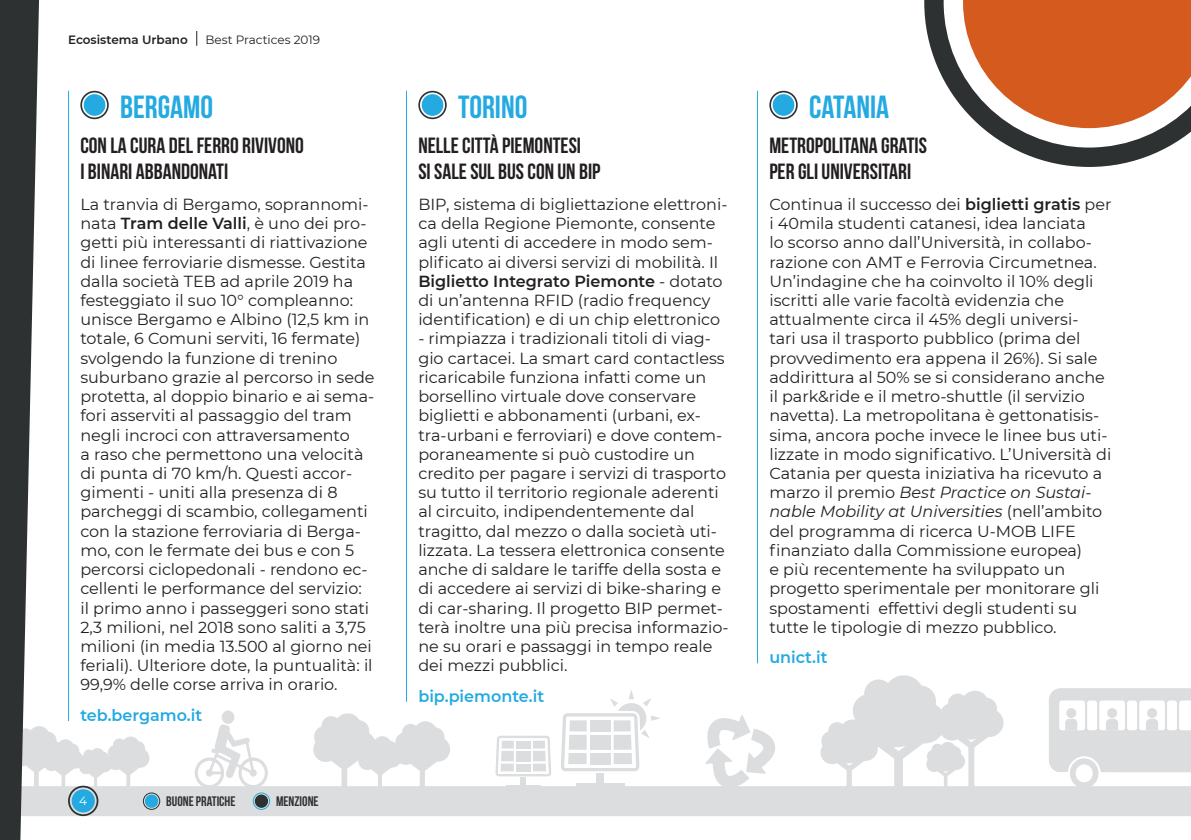
<style>
.page{position:relative;width:1191px;height:840px;background:#fff}
.page>*{position:absolute;margin:0;border:0;box-sizing:border-box;transform-origin:0 0}
.t1{font:32px "Bebas Neue";color:#24aae1}
._2019{font:22px "Bebas Neue";color:#231f20}
._2019-2{font:16px/19.2px "Montserrat";color:#231f20}
.t2{font:600 16px "Montserrat";color:#24aae1}
.t3{font:13.8px "Bebas Neue";color:#2e3132}
.t4{font:12px "Montserrat";color:#231f20}
.t5{font:600 12px "Montserrat";color:#231f20}
.t6{font:12px "Montserrat";color:#fff}
.s1{font-weight:600}
.s2{font-style:italic}
</style>
<div class="page">
<div style="left:21px;top:785px;width:1170px;height:30px;background:#dcdddf"></div>
<svg style="left:820px;top:675px;width:183px;height:111px"></svg>
<svg style="left:705px;top:715px;width:70px;height:71px"></svg>
<div style="left:596px;top:772px;width:8px;height:15px;background:#dcdddf"></div>
<hr style="left:576px;top:783px;width:48px;height:4px;background:#dcdddf">
<svg style="left:561px;top:690px;width:99px;height:80px"></svg>
<svg style="left:495px;top:736px;width:56px;height:40px"></svg>
<div style="left:533px;top:740px;width:12px;height:8px;background:#dcdddf"></div>
<div style="left:533px;top:750px;width:12px;height:10px;background:#dcdddf"></div>
<div style="left:500px;top:763px;width:14px;height:8px;background:#dcdddf"></div>
<div style="left:533px;top:763px;width:13px;height:8px;background:#dcdddf"></div>
<div style="left:516px;top:740px;width:14px;height:8px;background:#dcdddf"></div>
<div style="left:516px;top:763px;width:14px;height:8px;background:#dcdddf"></div>
<div style="left:501px;top:750px;width:13px;height:10px;background:#dcdddf"></div>
<div style="left:516px;top:750px;width:14px;height:10px;background:#dcdddf"></div>
<div style="left:501px;top:740px;width:13px;height:8px;background:#dcdddf"></div>
<div style="left:520px;top:777px;width:6px;height:10px;background:#dcdddf"></div>
<hr style="left:506px;top:784px;width:34px;height:3px;background:#dcdddf">
<div style="left:222px;top:710px;width:12px;height:13px;background:#dcdddf;border-radius:50%"></div>
<svg style="left:313px;top:713px;width:137px;height:73px"></svg>
<svg style="left:1048px;top:688px;width:143px;height:98px"></svg>
<svg style="left:924px;top:0;width:244px;height:167px"></svg>
<svg style="left:943px;top:0;width:248px;height:147px"></svg>
<hr style="left:406px;top:91px;width:1px;height:610px;background:#24aae1">
<svg style="left:418px;top:91px;width:29px;height:28px"></svg>
<div style="left:422px;top:94px;width:21px;height:22px;background:#24aae1;border-radius:50%"></div>
<hr style="left:757px;top:91px;width:1px;height:572px;background:#24aae1">
<svg style="left:769px;top:91px;width:28px;height:28px"></svg>
<div style="left:772px;top:94px;width:22px;height:22px;background:#24aae1;border-radius:50%"></div>
<svg style="left:196px;top:31px;width:1px;height:15px"></svg>
<svg style="left:195px;top:723px;width:75px;height:86px"></svg>
<div style="left:255px;top:794px;width:13px;height:13px;background:#2e3132;border-radius:50%"></div>
<svg style="left:0;top:0;width:160px;height:839px"></svg>
<div style="left:145px;top:794px;width:13px;height:13px;background:#24aae1;border-radius:50%"></div>
<p class="t5" style="left:68px;top:31px;width:121px">Ecosistema Urbano</p>
<p class="t4" style="left:205px;top:32px;width:116px">Best Practices 2019</p>
<p class="t1" style="left:120px;top:89px;width:95px">BERGAMO</p>
<p class="_2019" style="left:80px;top:133px;width:225px">CON LA CURA DEL FERRO RIVIVONO</p>
<p class="_2019" style="left:80px;top:159px;width:149px">I BINARI ABBANDONATI</p>
<p class="_2019-2" style="left:80px;top:194px;width:296px">La tranvia di Bergamo, soprannomi&shy;nata <span class="s1">Tram delle Valli</span>, è uno dei pro&shy;getti più interessanti di riattivazione di linee ferroviarie dismesse. Gestita dalla società TEB ad aprile 2019 ha festeggiato il suo 10° compleanno: unisce Bergamo e Albino (12,5 km in totale, 6 Comuni serviti, 16 fermate) svolgendo la funzione di trenino suburbano grazie al percorso in sede protetta, al doppio binario e ai sema&shy;fori asserviti al passaggio del tram negli incroci con attraversamento<br>a raso che permettono una velocità di punta di 70 km/h. Questi accor&shy;gimenti - uniti alla presenza di 8 parcheggi di scambio, collegamenti con la stazione ferroviaria di Berga&shy;mo, con le fermate dei bus e con 5 percorsi ciclopedonali - rendono ec&shy;cellenti le performance del servizio:<br>il primo anno i passeggeri sono stati 2,3 milioni, nel 2018 sono saliti a 3,75 milioni (in media 13.500 al giorno nei feriali). Ulteriore dote, la puntualità: il 99,9% delle corse arriva in orario.</p>
<p class="t2" style="left:80px;top:703px;width:123px">teb.bergamo.it</p>
<p class="t6" style="left:79px;top:792px;width:9px">4</p>
<p class="t3" style="left:166px;top:793px;width:71px">BUONE PRATICHE</p>
<p class="t3" style="left:276px;top:793px;width:44px">MENZIONE</p>
<p class="t1" style="left:458px;top:89px;width:71px">TORINO</p>
<p class="_2019" style="left:418px;top:133px;width:164px">NELLE CITTÀ PIEMONTESI</p>
<p class="_2019" style="left:418px;top:159px;width:184px">SI SALE SUL BUS CON UN BIP</p>
<p class="_2019-2" style="left:418px;top:194px;width:310px">BIP, sistema di bigliettazione elettroni&shy;ca della Regione Piemonte, consente agli utenti di accedere in modo sem&shy;plificato ai diversi servizi di mobilità. Il <span class="s1">Biglietto Integrato Piemonte</span> - dotato di un’antenna RFID (radio frequency identification) e di un chip elettronico</p>
<p class="_2019-2" style="left:418px;top:328px;width:312px">- rimpiazza i tradizionali titoli di viag&shy;gio cartacei. La smart card contactless ricaricabile funziona infatti come un borsellino virtuale dove conservare biglietti e abbonamenti (urbani, ex&shy;tra-urbani e ferroviari) e dove contem&shy;poraneamente si può custodire un credito per pagare i servizi di trasporto su tutto il territorio regionale aderenti al circuito, indipendentemente dal tragitto, dal mezzo o dalla società uti&shy;lizzata. La tessera elettronica consente anche di saldare le tariffe della sosta e di accedere ai servizi di bike-sharing e di car-sharing. Il progetto BIP permet&shy;terà inoltre una più precisa informazio&shy;ne su orari e passaggi in tempo reale dei mezzi pubblici.</p>
<p class="t2" style="left:418px;top:684px;width:127px">bip.piemonte.it</p>
<p class="t1" style="left:809px;top:89px;width:82px">CATANIA</p>
<p class="_2019" style="left:769px;top:133px;width:159px">METROPOLITANA GRATIS</p>
<p class="_2019" style="left:769px;top:159px;width:143px">PER GLI UNIVERSITARI</p>
<p class="_2019-2" style="left:769px;top:194px;width:344px">Continua il successo dei <span class="s1">biglietti gratis</span> per i 40mila studenti catanesi, idea lanciata<br>lo scorso anno dall’Università, in collabo&shy;razione con AMT e Ferrovia Circumetnea.<br>Un’indagine che ha coinvolto il 10% degli iscritti alle varie facoltà evidenzia che attualmente circa il 45% degli universi-<br>tari usa il trasporto pubblico (prima del provvedimento era appena il 26%). Si sale addirittura al 50% se si considerano anche il park&amp;ride e il metro-shuttle (il servizio navetta). La metropolitana è gettonatisis&shy;sima, ancora poche invece le linee bus uti&shy;lizzate in modo significativo. L’Università di Catania per questa iniziativa ha ricevuto a marzo il premio <span class="s2">Best Practice on Sustai&shy;nable Mobility at Universities</span> (nell’ambito del programma di ricerca U-MOB LIFE finanziato dalla Commissione europea)<br>e più recentemente ha sviluppato un progetto sperimentale per monitorare gli spostamenti effettivi degli studenti su tutte le tipologie di mezzo pubblico.</p>
<p class="t2" style="left:769px;top:646px;width:60px">unict.it</p>
</div>
